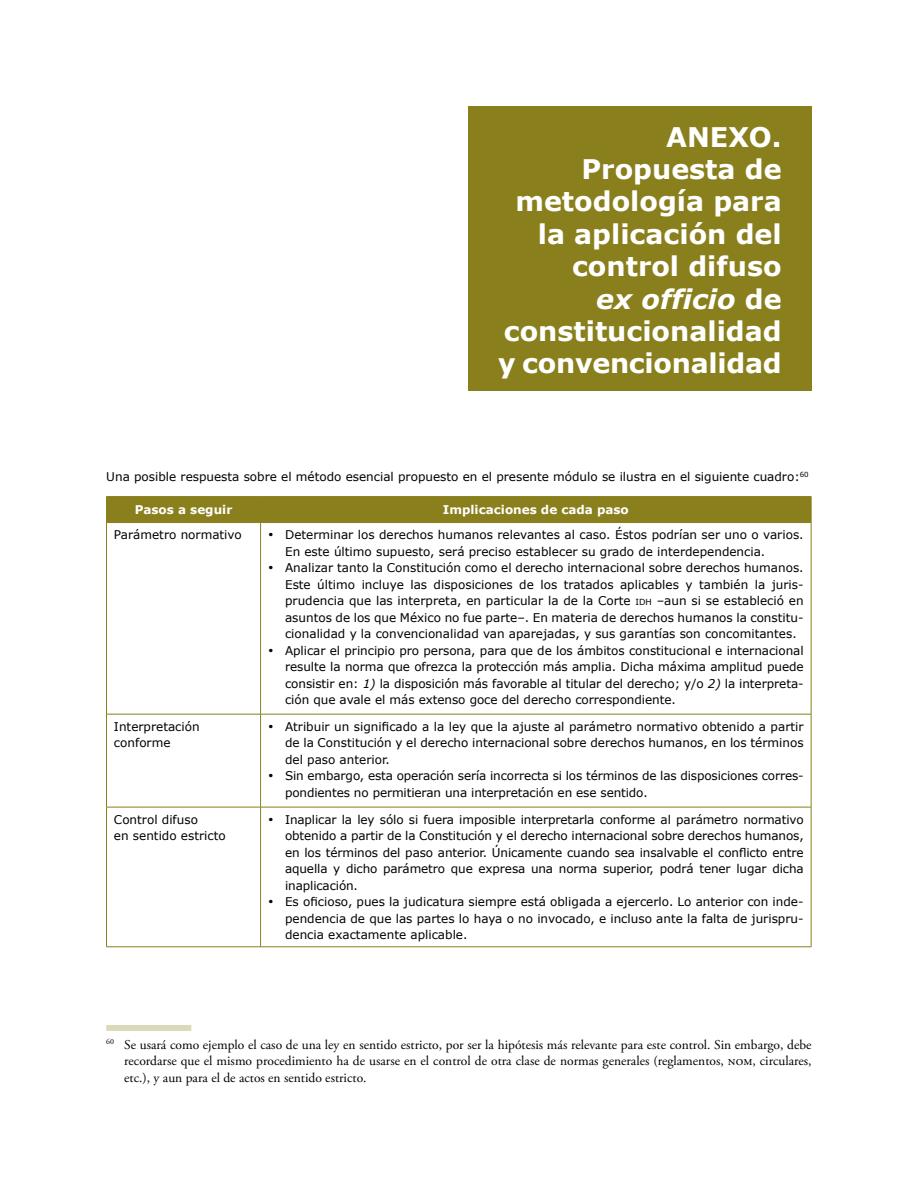
<style>
.page{position:relative;width:918px;height:1188px;background:#fff}
.page>*{position:absolute;margin:0;border:0;box-sizing:border-box;transform-origin:0 0}
.t1{font:700 27px/32.4px "Verdana";color:#fff;text-align:right}
.t2{font:13.5px/16.5px "Adobe Garamond Pro";letter-spacing:.07em;color:#000;text-align:justify}
.t3{font:12px/16.5px "Verdana";color:#000;text-align:justify}
.t4{font:700 12px "Verdana";color:#fff}
.s1{font-style:italic}
.s2{font-size:8.4px}
</style>
<div class="page">
<hr style="left:106px;top:496px;width:155px;height:1px;background:#8a7f1d">
<hr style="left:261px;top:496px;width:550px;height:1px;background:#8a7f1d">
<div style="left:106px;top:497px;width:706px;height:26px;background:#8a7f1d"></div>
<hr style="left:106px;top:522px;width:155px;height:1px;background:#8a7f1d">
<hr style="left:106px;top:523px;width:1px;height:191px;background:#8a7f1d">
<hr style="left:261px;top:522px;width:550px;height:1px;background:#8a7f1d">
<hr style="left:260px;top:523px;width:1px;height:191px;background:#8a7f1d">
<hr style="left:811px;top:523px;width:1px;height:191px;background:#8a7f1d">
<hr style="left:106px;top:714px;width:155px;height:1px;background:#8a7f1d">
<hr style="left:106px;top:714px;width:1px;height:93px;background:#8a7f1d">
<hr style="left:261px;top:714px;width:550px;height:1px;background:#8a7f1d">
<hr style="left:260px;top:714px;width:1px;height:93px;background:#8a7f1d">
<hr style="left:811px;top:714px;width:1px;height:93px;background:#8a7f1d">
<hr style="left:106px;top:807px;width:155px;height:1px;background:#8a7f1d">
<hr style="left:106px;top:807px;width:1px;height:140px;background:#8a7f1d">
<hr style="left:261px;top:807px;width:550px;height:1px;background:#8a7f1d">
<hr style="left:260px;top:807px;width:1px;height:140px;background:#8a7f1d">
<hr style="left:811px;top:807px;width:1px;height:140px;background:#8a7f1d">
<hr style="left:106px;top:947px;width:155px;height:1px;background:#8a7f1d">
<hr style="left:261px;top:947px;width:550px;height:1px;background:#8a7f1d">
<div style="left:106px;top:1025px;width:85px;height:6px;background:#dcd9bb"></div>
<div style="left:468px;top:106px;width:344px;height:285px;background:#8a7f1d"></div>
<h1 class="t1" style="left:498px;top:120px;width:285px">Anexo.<br>Propuesta de metodología para la aplicación del control difuso<br><span class="s1">ex officio</span> de constitucionalidad y convencionalidad</h1>
<p class="t3" style="left:106px;top:468px;width:704px">Una posible respuesta sobre el método esencial propuesto en el presente módulo se ilustra en el siguiente cuadro:<sup>60</sup></p>
<p class="t4" style="left:135px;top:502px;width:99px">Pasos a seguir</p>
<p class="t4" style="left:443px;top:502px;width:187px">Implicaciones de cada paso</p>
<p class="t3" style="left:114px;top:526px;width:129px">Parámetro normativo</p>
<p class="t3" style="left:285px;top:526px;width:520px;text-indent:-17px">• Determinar los derechos humanos relevantes al caso. Éstos podrían ser uno o varios.<br>En este último supuesto, será preciso establecer su grado de interdependencia.</p>
<p class="t3" style="left:285px;top:559px;width:520px;text-indent:-17px">• Analizar tanto la Constitución como el derecho internacional sobre derechos humanos.<br>Este último incluye las disposiciones de los tratados aplicables y también la juris&shy;prudencia que las interpreta, en particular la de la Corte <span class="s2">idh</span> –aun si se estableció en asuntos de los que México no fue parte–. En materia de derechos humanos la constitu&shy;cionalidad y la convencionalidad van aparejadas, y sus garantías son concomitantes.</p>
<p class="t3" style="left:285px;top:642px;width:520px;text-indent:-17px">• Aplicar el principio pro persona, para que de los ámbitos constitucional e internacional resulte la norma que ofrezca la protección más amplia. Dicha máxima amplitud puede consistir en: <span class="s1">1)</span> la disposición más favorable al titular del derecho; y/o <span class="s1">2)</span> la interpreta&shy;ción que avale el más extenso goce del derecho correspondiente.</p>
<p class="t3" style="left:114px;top:718px;width:87px">Interpretación conforme</p>
<p class="t3" style="left:285px;top:718px;width:520px;text-indent:-17px">• Atribuir un significado a la ley que la ajuste al parámetro normativo obtenido a partir de la Constitución y el derecho internacional sobre derechos humanos, en los términos del paso anterior.</p>
<p class="t3" style="left:285px;top:767px;width:520px;text-indent:-17px">• Sin embargo, esta operación sería incorrecta si los términos de las disposiciones corres&shy;pondientes no permitieran una interpretación en ese sentido.</p>
<p class="t3" style="left:114px;top:811px;width:113px">Control difuso<br>en sentido estricto</p>
<p class="t3" style="left:285px;top:811px;width:520px;text-indent:-17px">• Inaplicar la ley sólo si fuera imposible interpretarla conforme al parámetro normativo obtenido a partir de la Constitución y el derecho internacional sobre derechos humanos, en los términos del paso anterior. Únicamente cuando sea insalvable el conflicto entre aquella y dicho parámetro que expresa una norma superior, podrá tener lugar dicha inaplicación.</p>
<p class="t3" style="left:285px;top:893px;width:520px;text-indent:-17px">• Es oficioso, pues la judicatura siempre está obligada a ejercerlo. Lo anterior con inde&shy;pendencia de que las partes lo haya o no invocado, e incluso ante la falta de jurispru&shy;dencia exactamente aplicable.</p>
<p class="t2" style="left:124px;top:1037px;width:689px;text-indent:-18px"><sup>60</sup> Se usará como ejemplo el caso de una ley en sentido estricto, por ser la hipótesis más relevante para este control. Sin embargo, debe recordarse que el mismo procedimiento ha de usarse en el control de otra clase de normas generales (reglamentos, nom, circulares, etc.), y aun para el de actos en sentido estricto.</p>
</div>
